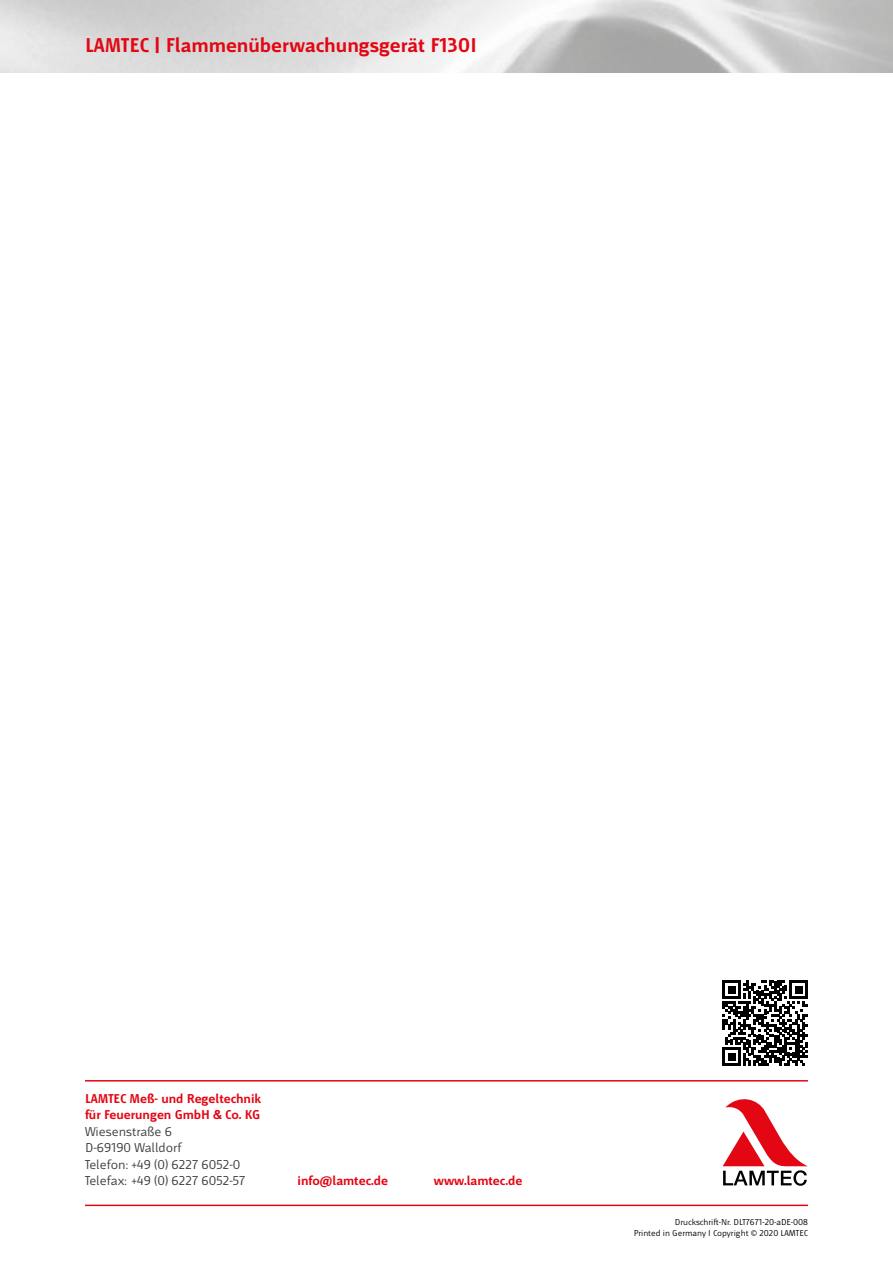
<style>
.page{position:relative;width:893px;height:1263px;background:#fff}
.page>*{position:absolute;margin:0;border:0;box-sizing:border-box;transform-origin:0 0}
.t1{font:700 21px "Mr Jones";color:#e30613}
.t2{font:13.5px/16.5px "Mr Jones";color:#3c3c3b}
.t3{font:700 13.5px/16.5px "Mr Jones";color:#e30613}
.t4{font:9px/10.5px "Mr Jones";color:#000;text-align:right}
</style>
<div class="page">
<svg style="left:723px;top:1099px;width:85px;height:87px"></svg>
<hr style="left:85px;top:1080px;width:723px;height:1px;background:#e30613">
<hr style="left:85px;top:1204px;width:723px;height:2px;background:#e30613">
<svg style="left:723px;top:980px;width:85px;height:85px"></svg>
<h1 class="t1" style="left:85px;top:33px;width:393px">LAMTEC | Flammenüberwachungsgerät F130I</h1>
<p class="t3" style="left:85px;top:1090px;width:177px">LAMTEC Meß- und Regeltechnik für Feuerungen GmbH &amp; Co. KG</p>
<p class="t2" style="left:85px;top:1123px;width:162px">Wiesenstraße 6<br>D-69190 Walldorf<br>Telefon: +49 (0) 6227 6052-0<br>Telefax: +49 (0) 6227 6052-57</p>
<p class="t3" style="left:298px;top:1173px;width:92px">info@lamtec.de</p>
<p class="t3" style="left:434px;top:1173px;width:90px">www.lamtec.de</p>
<p class="t4" style="left:634px;top:1217px;width:175px">Druckschrift-Nr. DLT7671-20-aDE-008<br>Printed in Germany I Copyright © 2020 LAMTEC</p>
</div>
